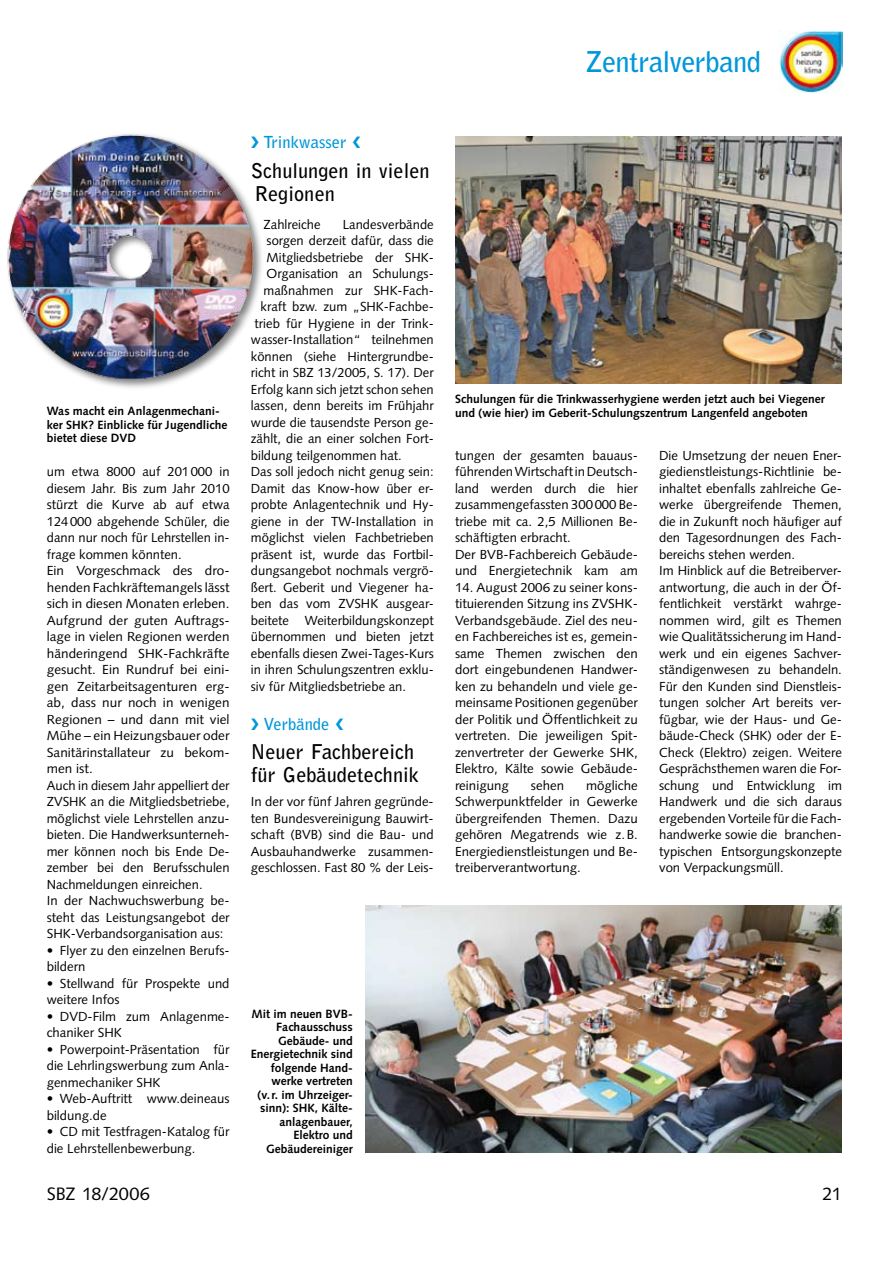
<style>
.page{position:relative;width:893px;height:1263px;background:#fff}
.page>*{position:absolute;margin:0;border:0;box-sizing:border-box;transform-origin:0 0}
.t1{font:700 28.5px "Bell Gothic Std";letter-spacing:-.02em;color:#0097da}
.t2{font:700 20.25px/23.2px "Bell Gothic Std";color:#000}
.t3{font:18px "Syntax LT Std";letter-spacing:-.01em;color:#000}
.t4{font:700 16.5px "Bell Gothic Std";color:#0097da}
.t5{font:13.2px/16.5px "Syntax LT Std";color:#000}
.t6{font:700 12px/13.5px "Syntax LT Std";color:#000}
</style>
<div class="page">
<img style="left:780px;top:30px;width:62px;height:63px">
<img style="left:7px;top:134px;width:255px;height:254px">
<img style="left:455px;top:136px;width:387px;height:248px">
<img style="left:366px;top:905px;width:476px;height:247px">
<h1 class="t1" style="left:585px;top:45px;width:177px">Zentralverband</h1>
<p class="t6" style="left:47px;top:404px;width:182px">Was macht ein Anlagenmechani&shy;ker SHK? Einblicke für Jugendliche bietet diese DVD</p>
<p class="t5" style="left:47px;top:463px;width:184px">um etwa 8000 auf 201000 in diesem Jahr. Bis zum Jahr 2010 stürzt die Kurve ab auf etwa<br>124000 abgehende Schüler, die dann nur noch für Lehrstellen in&shy;frage kommen könnten.<br>Ein Vorgeschmack des dro&shy;henden Fachkräftemangels lässt sich in diesen Monaten erleben.<br>Aufgrund der guten Auftrags&shy;lage in vielen Regionen werden händeringend SHK-Fachkräfte gesucht. Ein Rundruf bei eini&shy;gen Zeitarbeitsagenturen erg&shy;ab, dass nur noch in wenigen<br>Re-gionen – und dann mit viel<br>Mühe – ein Heizungsbauer oder<br>Sanitärinstallateur zu bekom&shy;men ist.<br>Auch in diesem Jahr appelliert der<br>ZVSHK an die Mitgliedsbetriebe, möglichst viele Lehrstellen anzu&shy;bieten. Die Handwerksunterneh&shy;mer können noch bis Ende De&shy;zember bei den Berufsschulen<br>Nachmeldungen einreichen.<br>In der Nachwuchswerbung be&shy;steht das Leistungsangebot der<br>SHK-Verbandsorganisation aus:</p>
<p class="t5" style="left:47px;top:942px;width:184px">• Flyer zu den einzelnen Berufs&shy;bildern</p>
<p class="t5" style="left:47px;top:975px;width:184px">• Stellwand für Prospekte und weitere Infos</p>
<p class="t5" style="left:47px;top:1008px;width:184px">• DVD-Film zum Anlagenme&shy;chaniker SHK</p>
<p class="t5" style="left:47px;top:1041px;width:184px;text-align:justify">• Powerpoint-Präsentation für die Lehrlingswerbung zum Anla&shy;genmechaniker SHK</p>
<p class="t5" style="left:47px;top:1090px;width:184px">• Web-Auftritt www.deineaus bildung.de</p>
<p class="t5" style="left:47px;top:1123px;width:184px">• CD mit Testfragen-Katalog für die Lehrstellenbewerbung.</p>
<p class="t4" style="left:251px;top:132px;width:112px">❯ Trinkwasser ❮</p>
<h2 class="t2" style="left:251px;top:159px;width:180px">Schulungen in vielen<br>Regionen</h2>
<p class="t5" style="left:264px;top:216px;width:58px">Zahlreiche</p>
<p class="t5" style="left:343px;top:216px;width:92px">Landesverbände</p>
<p class="t5" style="left:267px;top:232px;width:169px">sorgen derzeit dafür, dass die</p>
<p class="t5" style="left:267px;top:249px;width:169px">Mitgliedsbetriebe der SHK-</p>
<p class="t5" style="left:267px;top:265px;width:169px">Organisation an Schulungs-</p>
<p class="t5" style="left:264px;top:282px;width:172px">maßnahmen zur SHK-Fach-</p>
<p class="t5" style="left:261px;top:298px;width:175px">kraft bzw. zum „SHK-Fachbe-</p>
<p class="t5" style="left:255px;top:315px;width:181px">trieb für Hygiene in der Trink-</p>
<p class="t5" style="left:251px;top:331px;width:184px">wasser-Installation“ teilnehmen</p>
<p class="t5" style="left:251px;top:348px;width:184px">können (siehe Hintergrundbe-</p>
<p class="t5" style="left:251px;top:364px;width:184px">richt in SBZ 13/2005, S. 17). Der</p>
<p class="t5" style="left:251px;top:381px;width:184px">Erfolg kann sich jetzt schon sehen</p>
<p class="t5" style="left:251px;top:397px;width:184px">lassen, denn bereits im Frühjahr</p>
<p class="t5" style="left:251px;top:414px;width:184px">wurde die tausendste Person ge-</p>
<p class="t5" style="left:251px;top:430px;width:184px">zählt, die an einer solchen Fort-</p>
<p class="t5" style="left:251px;top:447px;width:152px">bildung teilgenommen hat.</p>
<p class="t5" style="left:251px;top:463px;width:184px">Das soll jedoch nicht genug sein:</p>
<p class="t5" style="left:251px;top:480px;width:184px">Damit das Know-how über er-</p>
<p class="t5" style="left:251px;top:496px;width:184px">probte Anlagentechnik und Hy-</p>
<p class="t5" style="left:251px;top:513px;width:184px">giene in der TW-Installation in</p>
<p class="t5" style="left:251px;top:529px;width:184px">möglichst vielen Fachbetrieben</p>
<p class="t5" style="left:251px;top:546px;width:184px">präsent ist, wurde das Fortbil-</p>
<p class="t5" style="left:251px;top:562px;width:184px">dungsangebot nochmals vergrö-</p>
<p class="t5" style="left:251px;top:579px;width:184px">ßert. Geberit und Viegener ha-</p>
<p class="t5" style="left:251px;top:595px;width:182px">ben das vom ZVSHK ausgear-</p>
<p class="t5" style="left:251px;top:612px;width:184px">beitete Weiterbildungskonzept</p>
<p class="t5" style="left:251px;top:628px;width:184px">übernommen und bieten jetzt</p>
<p class="t5" style="left:251px;top:645px;width:184px">ebenfalls diesen Zwei-Tages-Kurs</p>
<p class="t5" style="left:251px;top:661px;width:184px">in ihren Schulungszentren exklu-</p>
<p class="t5" style="left:251px;top:678px;width:157px">siv für Mitgliedsbetriebe an.</p>
<p class="t4" style="left:251px;top:714px;width:94px">❯ Verbände ❮</p>
<h2 class="t2" style="left:251px;top:740px;width:170px">Neuer Fachbereich für Gebäudetechnik</h2>
<p class="t5" style="left:251px;top:793px;width:184px;text-align:justify">In der vor fünf Jahren gegründe&shy;ten Bundesvereinigung Bauwirt&shy;schaft (BVB) sind die Bau- und Ausbauhandwerke zusammen&shy;geschlossen. Fast 80 % der Leis-</p>
<p class="t6" style="left:251px;top:1007px;width:104px;text-align:right">Mit im neuen BVB-<br>Fachausschuss<br>Gebäude- und<br>Energietechnik sind folgende Hand&shy;werke vertreten (v.r. im Uhrzeiger&shy;sinn): SHK, Kälte&shy;anlagenbauer,<br>Elektro und<br>Gebäudereiniger</p>
<p class="t6" style="left:455px;top:392px;width:371px">Schulungen für die Trinkwasserhygiene werden jetzt auch bei Viegener und (wie hier) im Geberit-Schulungszentrum Langenfeld angeboten</p>
<p class="t5" style="left:455px;top:447px;width:184px">tungen der gesamten bauaus&shy;führenden Wirtschaft in Deutsch&shy;land werden durch die hier zusammengefassten 300000 Be&shy;triebe mit ca. 2,5 Millionen Be&shy;schäftigten erbracht.<br>Der BVB-Fachbereich Gebäude&shy;und Energietechnik kam am</p>
<p class="t5" style="left:455px;top:579px;width:184px">14. August 2006 zu seiner kons&shy;tituierenden Sitzung ins ZVSHK-<br>Verbandsgebäude. Ziel des neu&shy;en Fachbereiches ist es, gemein&shy;same Themen zwischen den dort eingebundenen Handwer&shy;ken zu behandeln und viele ge&shy;meinsame Positionen gegen- über der Politik und Öffentlichkeit zu vertreten. Die jeweiligen Spit&shy;zenvertreter der Gewerke SHK,<br>Elektro, Kälte sowie Gebäude&shy;reinigung</p>
<p class="t5" style="left:455px;top:777px;width:184px;text-align:justify;text-indent:131px">mögliche Schwerpunktfelder in Gewerke übergreifenden Themen. Dazu ge-hören Megatrends wie z.B.<br>Energiedienstleistungen und Be&shy;treiberverantwortung.</p>
<p class="t5" style="left:531px;top:777px;width:35px">sehen</p>
<p class="t5" style="left:659px;top:447px;width:184px">Die Umsetzung der neuen Ener&shy;giedienstleistungs-Richtlinie be&shy;inhaltet ebenfalls zahlreiche Ge&shy;werke übergreifende Themen, die in Zukunft noch häufiger auf den Tagesordnungen des Fach&shy;bereichs stehen werden.<br>Im Hinblick auf die Betreiberver&shy;antwortung, die auch in der Öf&shy;fentlichkeit verstärkt wahrge&shy;nommen wird, gilt es Themen wie Qualitätssicherung im Hand&shy;werk und ein eigenes Sachver&shy;ständigenwesen zu behandeln.<br>Für den Kunden sind Dienstleis&shy;tungen solcher Art bereits ver&shy;fügbar, wie der Haus- und Ge&shy;bäude-Check (SHK) oder der E-<br>Check (Elektro) zeigen. Weitere<br>Gesprächsthemen waren die For&shy;schung und Entwicklung im<br>Handwerk und die sich daraus ergebenden Vorteile für die Fach&shy;handwerke sowie die branchen&shy;typischen Entsorgungskonzepte von Verpackungsmüll.</p>
<h3 class="t3" style="left:47px;top:1183px;width:105px">SBZ 18/2006</h3>
<h3 class="t3" style="left:822px;top:1183px;width:21px">21</h3>
</div>
